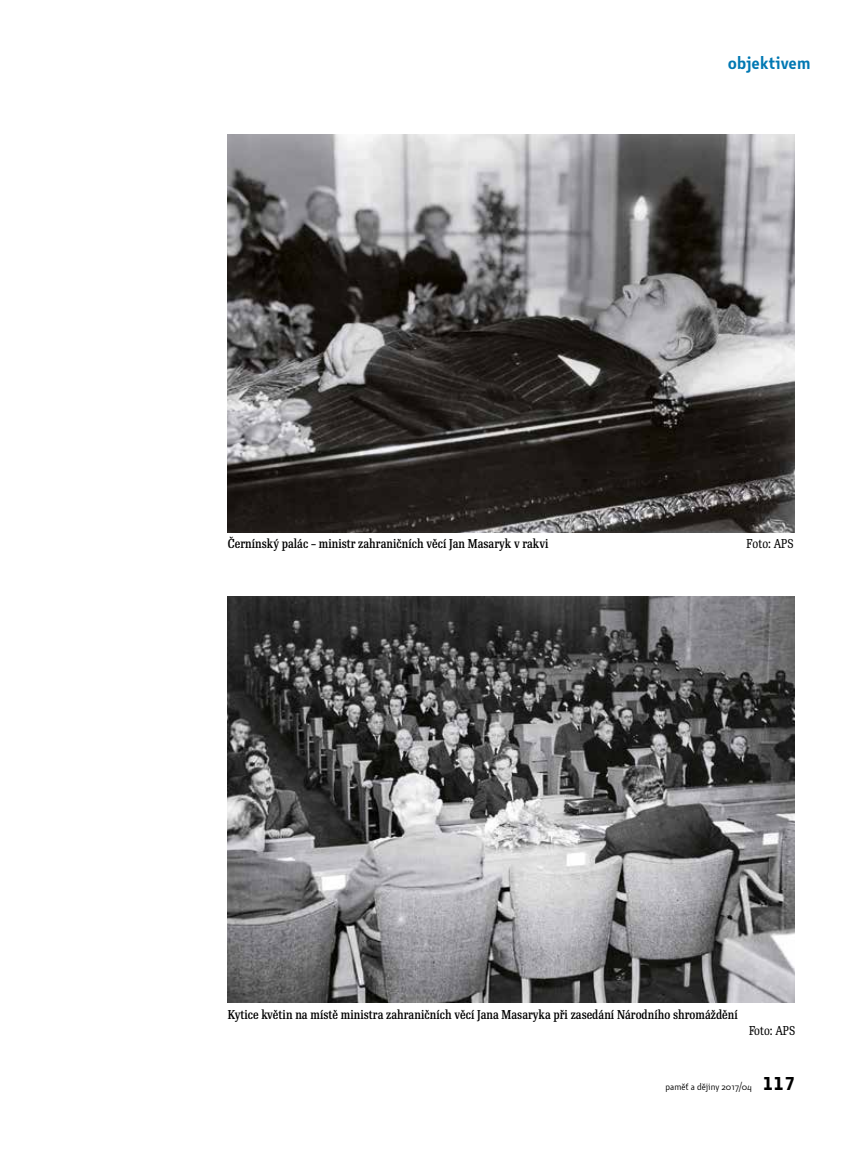
<style>
.page{position:relative;width:859px;height:1149px;background:#fff}
.page>*{position:absolute;margin:0;border:0;box-sizing:border-box;transform-origin:0 0}
.t1{font:600 18px "Botanika Std";color:#0078b3}
.t2{font:500 12.45px "Re Public Std Cond";color:#000}
.t3{font:12.45px "Re Public Std Cond";color:#000}
.t4{font:9.75px "Botanika Std";color:#000}
.s1{font-family:"Botanika Mono";font-weight:700;font-size:18px}
</style>
<div class="page">
<img style="left:228px;top:135px;width:567px;height:397px">
<img style="left:228px;top:596px;width:567px;height:405px">
<h1 class="t1" style="left:728px;top:51px;width:84px">objektivem</h1>
<p class="t2" style="left:228px;top:535px;width:322px">Černínský palác – ministr zahraničních věcí Jan Masaryk v rakvi</p>
<p class="t3" style="left:746px;top:536px;width:49px">Foto: APS</p>
<p class="t2" style="left:228px;top:1005px;width:511px">Kytice květin na místě ministra zahraničních věcí Jana Masaryka při zasedání Národního shromáždění</p>
<p class="t3" style="left:749px;top:1022px;width:47px">Foto: APS</p>
<p class="t4" style="left:665px;top:1080px;width:131px">paměť a dějiny 2017/04 <span class="s1">117</span></p>
</div>
